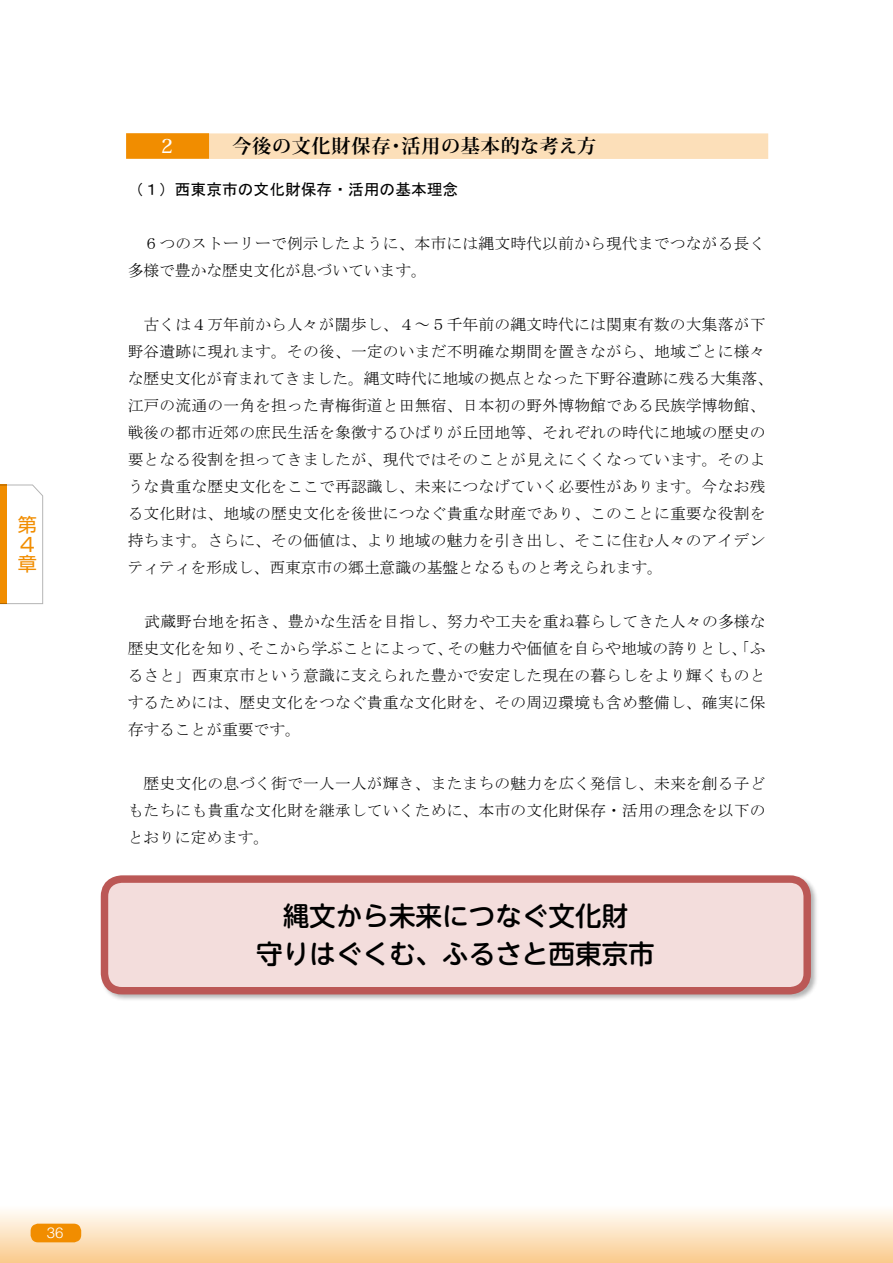
<style>
.page{position:relative;width:893px;height:1263px;background:#fff}
.page>*{position:absolute;margin:0;border:0;box-sizing:border-box;transform-origin:0 0}
.t1{font:500 26.55px/38.2px "UD Shin M Go Pr 6";color:#000;text-align:center}
.t2{font:700 19.2px "Koz Min Pr 6 N";letter-spacing:.035em;color:#000}
.t3{font:19.2px/19.2px "Shin Go Pr 6 N";color:#f18d00;text-align:justify}
.t4{font:700 19.2px "Koz Min Pr 6 N";color:#fff}
.t5{font:18px/27px "HG Maru Gothic MPRO";letter-spacing:.005em;color:#000;text-align:center}
.t6{font:15.75px/27px "MS Mincho";letter-spacing:.01em;color:#000}
.t7{font:15.75px "MS Gothic";color:#000}
.t8{font:300 15px "Helvetica";color:#fff}
</style>
<div class="page">
<div style="left:126px;top:133px;width:642px;height:26px;background:#fcdfb9"></div>
<div style="left:126px;top:133px;width:83px;height:26px;background:#f18d00"></div>
<div style="left:0;top:1203px;width:893px;height:60px;background:linear-gradient(to bottom,#fff,#facb8e)"></div>
<div style="left:31px;top:1224px;width:50px;height:18px;background:#f18d00;border-radius:8px"></div>
<div style="left:100px;top:874px;width:718px;height:128px;background:#000;opacity:.3"></div>
<div style="left:104px;top:879px;width:703px;height:112px;background:#f3dddc;border-radius:18px"></div>
<div style="left:101px;top:875px;width:710px;height:119px;border:7px solid #bb5856;border-radius:18px"></div>
<svg style="left:0;top:485px;width:43px;height:119px"></svg>
<p class="t3" style="left:18px;top:514px;width:20px">第４章</p>
<p class="t4" style="left:158px;top:136px;width:21px">２</p>
<p class="t2" style="left:232px;top:136px;width:365px">今後の文化財保存・活用の基本的な考え方</p>
<p class="t7" style="left:128px;top:181px;width:332px">（１）西東京市の文化財保存・活用の基本理念</p>
<p class="t6" style="left:128px;top:230px;width:639px;text-indent:16px">６つのストーリーで例示したように、本市には縄文時代以前から現代までつながる長く多様で豊かな歴史文化が息づいています。</p>
<p class="t6" style="left:128px;top:311px;width:647px;text-indent:16px">古くは４万年前から人々が闊歩し、４～５千年前の縄文時代には関東有数の大集落が下野谷遺跡に現れます。その後、一定のいまだ不明確な期間を置きながら、地域ごとに様々な歴史文化が育まれてきました。縄文時代に地域の拠点となった下野谷遺跡に残る大集落、江戸の流通の一角を担った青梅街道と田無宿、日本初の野外博物館である民族学博物館、戦後の都市近郊の庶民生活を象徴するひばりが丘団地等、それぞれの時代に地域の歴史の要となる役割を担ってきましたが、現代ではそのことが見えにくくなっています。そのような貴重な歴史文化をここで再認識し、未来につなげていく必要性があります。今なお残る文化財は、地域の歴史文化を後世につなぐ貴重な財産であり、このことに重要な役割を持ちます。さらに、その価値は、より地域の魅力を引き出し、そこに住む人々のアイデンティティを形成し、西東京市の郷土意識の基盤となるものと考えられます。</p>
<p class="t6" style="left:128px;top:608px;width:639px;text-align:justify;text-indent:17px">武蔵野台地を拓き、豊かな生活を目指し、努力や工夫を重ね暮らしてきた人々の多様な歴史文化を知り、そこから学ぶことによって、その魅力や価値を自らや地域の誇りとし、「ふるさと」西東京市という意識に支えられた豊かで安定した現在の暮らしをより輝くものとするためには、歴史文化をつなぐ貴重な文化財を、その周辺環境も含め整備し、確実に保存することが重要です。</p>
<p class="t6" style="left:128px;top:770px;width:639px;text-align:justify;text-indent:16px">歴史文化の息づく街で一人一人が輝き、またまちの魅力を広く発信し、未来を創る子どもたちにも貴重な文化財を継承していくために、本市の文化財保存・活用の理念を以下のとおりに定めます。</p>
<h1 class="t1" style="left:256px;top:895px;width:400px">縄文から未来につなぐ文化財<br>守りはぐくむ、ふるさと西東京市</h1>
<p class="t5" style="left:329px;top:908px;width:273px">縄文から未来につなぐ文化財<br>守りはぐくむ、ふるさと西東京市</p>
<p class="t8" style="left:47px;top:1224px;width:18px">36</p>
</div>
